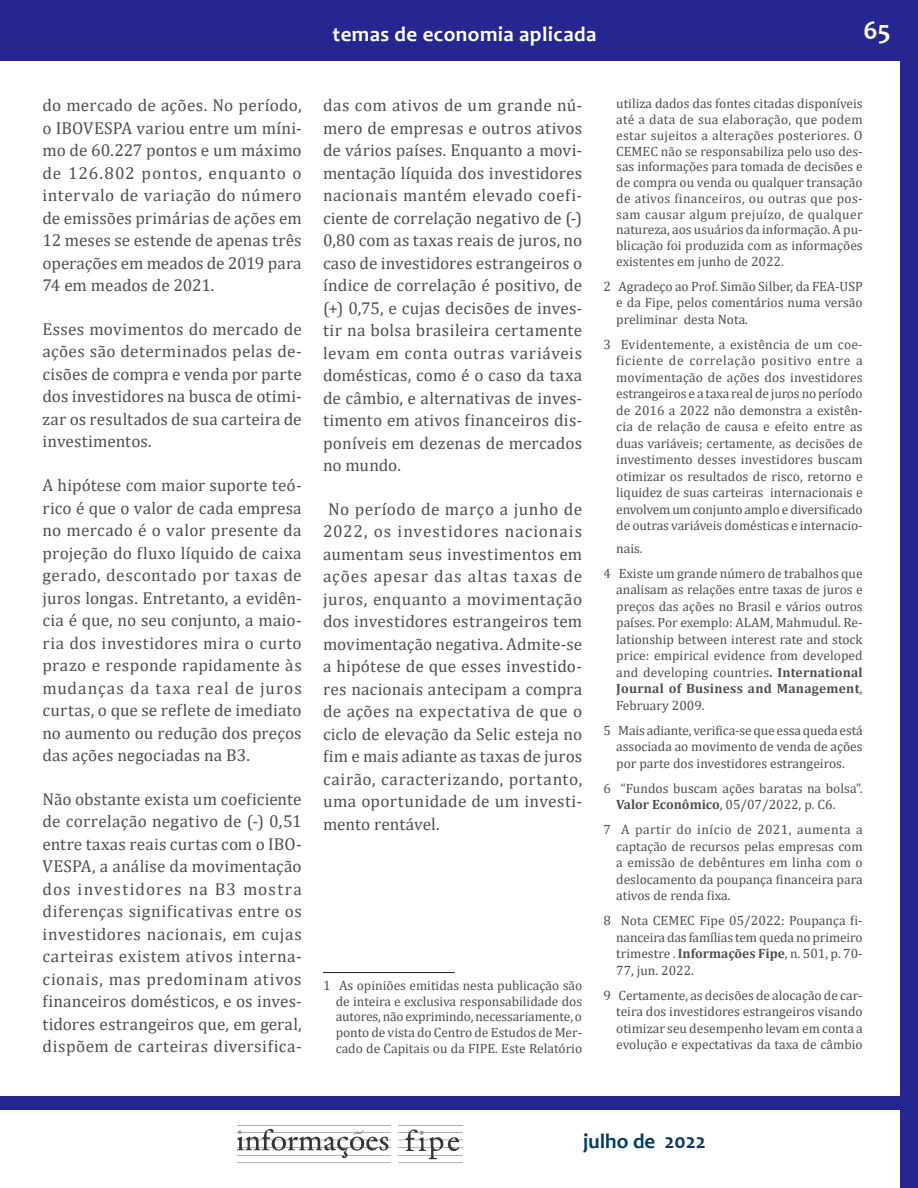
<style>
.page{position:relative;width:918px;height:1188px;background:#fff}
.page>*{position:absolute;margin:0;border:0;box-sizing:border-box;transform-origin:0 0}
.t1{font:700 27px "Candara";color:#fff}
.t2{font:700 21px "Candara";letter-spacing:.02em;color:#fff}
.t3{font:700 21px "Candara";color:#003b68}
.t4{font:17.25px/22.5px "Cambria";letter-spacing:.005em;color:#4e4f50;text-align:justify}
.t5{font:13.5px/16.5px "Cambria";color:#4e4f50;text-align:justify}
.s1{font-weight:700}
</style>
<div class="page">
<div style="left:900px;top:0;width:18px;height:1188px;background:#262693"></div>
<div style="left:0;top:0;width:918px;height:61px;background:#262693"></div>
<img style="left:238px;top:1128px;width:225px;height:36px">
<div style="left:0;top:1097px;width:918px;height:13px;background:#262693"></div>
<hr style="left:323px;top:972px;width:132px;height:1px;background:#231f20">
<p class="t4" style="left:43px;top:94px;width:261px">do mercado de ações. No período, o IBOVESPA variou entre um míni&shy;mo de 60.227 pontos e um máximo de 126.802 pontos, enquanto o intervalo de variação do número de emissões primárias de ações em 12 meses se estende de apenas três operações em meados de 2019 para 74 em meados de 2021.</p>
<p class="t4" style="left:43px;top:318px;width:261px">Esses movimentos do mercado de ações são determinados pelas de&shy;cisões de compra e venda por parte dos investidores na busca de otimi&shy;zar os resultados de sua carteira de investimentos.</p>
<p class="t4" style="left:43px;top:474px;width:261px">A hipótese com maior suporte teó&shy;rico é que o valor de cada empresa no mercado é o valor presente da projeção do fluxo líquido de caixa gerado, descontado por taxas de juros longas. Entretanto, a evidên&shy;cia é que, no seu conjunto, a maio&shy;ria dos investidores mira o curto prazo e responde rapidamente às mudanças da taxa real de juros curtas, o que se reflete de imediato no aumento ou redução dos preços das ações negociadas na B3.</p>
<p class="t4" style="left:43px;top:788px;width:261px">Não obstante exista um coeficiente de correlação negativo de (-) 0,51 entre taxas reais curtas com o IBO-VESPA, a análise da movimentação dos investidores na B3 mostra diferenças significativas entre os investidores nacionais, em cujas carteiras existem ativos interna&shy;cionais, mas predominam ativos financeiros domésticos, e os inves&shy;tidores estrangeiros que, em geral, dispõem de carteiras diversifica-</p>
<h2 class="t2" style="left:333px;top:21px;width:265px">temas de economia aplicada</h2>
<h1 class="t1" style="left:863px;top:13px;width:29px">65</h1>
<p class="t4" style="left:323px;top:94px;width:261px">das com ativos de um grande nú&shy;mero de empresas e outros ativos de vários países. Enquanto a movi&shy;mentação líquida dos investidores nacionais mantém elevado coefi&shy;ciente de correlação negativo de (-)<br>0,80 com as taxas reais de juros, no caso de investidores estrangeiros o índice de correlação é positivo, de (+) 0,75, e cujas decisões de inves&shy;tir na bolsa brasileira certamente levam em conta outras variáveis domésticas, como é o caso da taxa de câmbio, e alternativas de inves&shy;timento em ativos financeiros dis&shy;poníveis em dezenas de mercados no mundo.</p>
<p class="t4" style="left:323px;top:498px;width:261px">No período de março a junho de 2022, os investidores nacionais aumentam seus investimentos em ações apesar das altas taxas de juros, enquanto a movimentação dos investidores estrangeiros tem movimentação negativa. Admite-se a hipótese de que esses investido&shy;res nacionais antecipam a compra de ações na expectativa de que o ciclo de elevação da Selic esteja no fim e mais adiante as taxas de juros cairão, caracterizando, portanto, uma oportunidade de um investi&shy;mento rentável.</p>
<p class="t5" style="left:336px;top:977px;width:248px;line-height:15.8px;text-indent:-13px">1 As opiniões emitidas nesta publicação são de inteira e exclusiva responsabilidade dos autores, não exprimindo, necessariamente, o ponto de vista do Centro de Estudos de Mer&shy;cado de Capitais ou da FIPE. Este Relatório</p>
<p class="t5" style="left:616px;top:96px;width:248px;line-height:15.8px">utiliza dados das fontes citadas disponíveis até a data de sua elaboração, que podem estar sujeitos a alterações posteriores. O CEMEC não se responsabiliza pelo uso des&shy;sas informações para tomada de decisões e de compra ou venda ou qualquer transação de ativos financeiros, ou outras que pos&shy;sam causar algum prejuízo, de qualquer natureza, aos usuários da informação. A pu&shy;blicação foi produzida com as informações existentes em junho de 2022.</p>
<p class="t5" style="left:616px;top:278px;width:248px;text-indent:-13px">2 Agradeço ao Prof. Simão Silber, da FEA-USP e da Fipe, pelos comentários numa versão preliminar desta Nota.</p>
<p class="t5" style="left:616px;top:336px;width:248px;text-indent:-13px">3 Evidentemente, a existência de um coe&shy;ficiente de correlação positivo entre a movimentação de ações dos investidores estrangeiros e a taxa real de juros no período de 2016 a 2022 não demonstra a existên&shy;cia de relação de causa e efeito entre as duas variáveis; certamente, as decisões de investimento desses investidores buscam otimizar os resultados de risco, retorno e liquidez de suas carteiras internacionais e envolvem um conjunto amplo e diversificado de outras variáveis domésticas e internacio-</p>
<p class="t5" style="left:603px;top:536px;width:261px;line-height:25px;text-indent:13px">nais.<br>4 Existe um grande número de trabalhos que</p>
<p class="t5" style="left:616px;top:581px;width:248px">analisam as relações entre taxas de juros e preços das ações no Brasil e vários outros países. Por exemplo: ALAM, Mahmudul. Re&shy;lationship between interest rate and stock price: empirical evidence from developed and developing countries<span class="s1">. International Journal of Business and Management</span>, February 2009.</p>
<p class="t5" style="left:616px;top:722px;width:248px;text-indent:-13px">5 Mais adiante, verifica-se que essa queda está associada ao movimento de venda de ações por parte dos investidores estrangeiros.</p>
<p class="t5" style="left:616px;top:780px;width:248px;text-indent:-13px">6 “Fundos buscam ações baratas na bolsa”.<br><span class="s1">Valor Econômico</span>, 05/07/2022, p. C6.</p>
<p class="t5" style="left:616px;top:821px;width:248px;text-indent:-13px">7 A partir do início de 2021, aumenta a captação de recursos pelas empresas com a emissão de debêntures em linha com o deslocamento da poupança financeira para ativos de renda fixa.</p>
<p class="t5" style="left:616px;top:912px;width:248px;text-indent:-13px">8 Nota CEMEC Fipe 05/2022: Poupança fi&shy;nanceira das famílias tem queda no primeiro trimestre . <span class="s1">Informações Fipe</span>, n. 501, p. 70- 77, jun. 2022.</p>
<p class="t5" style="left:616px;top:987px;width:248px;text-indent:-13px">9 Certamente, as decisões de alocação de car&shy;teira dos investidores estrangeiros visando otimizar seu desempenho levam em conta a evolução e expectativas da taxa de câmbio</p>
<h2 class="t3" style="left:583px;top:1128px;width:124px">julho de 2022</h2>
</div>
